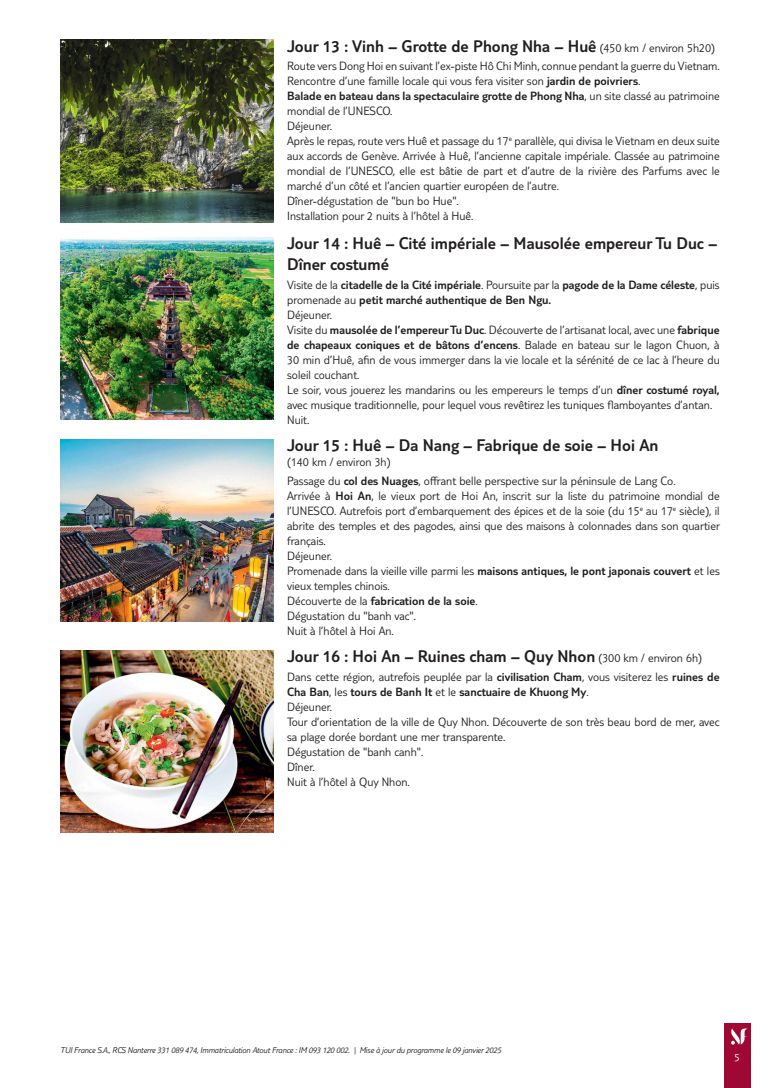
<style>
.page{position:relative;width:780px;height:1088px;background:#fff}
.page>*{position:absolute;margin:0;border:0;box-sizing:border-box;transform-origin:0 0}
.t1{font:300 17.5px/21px "TUI Type";color:#231f20}
.t2{font:300 12.5px/15px "TUI Type";color:#231f20}
.t3{font:300 11.25px "TUI Type";color:#fff}
.t4{font:italic 300 8.75px "TUI Type";letter-spacing:-.02em;color:#231f20}
.s1{font-size:12.5px}
.s2{font-style:inherit}
</style>
<div class="page">
<div style="left:724px;top:1023px;width:26px;height:65px;background:#9e0832"></div>
<svg style="left:731px;top:1028px;width:17px;height:16px"></svg>
<img style="left:60px;top:40px;width:213px;height:182px">
<img style="left:60px;top:238px;width:213px;height:182px">
<img style="left:60px;top:440px;width:213px;height:182px">
<img style="left:60px;top:651px;width:213px;height:182px">
<h1 class="t1" style="left:287px;top:35px;width:429px">Jour 13 : Vinh – Grotte de Phong Nha – Huê <span class="s1">(450 km / environ 5h20)</span></h1>
<p class="t2" style="left:287px;top:58px;width:434px">Route vers Dong Hoi en suivant l’ex-piste Hô Chi Minh, connue pendant la guerre du Vietnam.<br>Rencontre d’une famille locale qui vous fera visiter son <span class="s2">jardin de poivriers</span>.<br><span class="s2">Balade en bateau dans la spectaculaire grotte de Phong Nha</span>, un site classé au patrimoine mondial de l’UNESCO.<br>Déjeuner.<br>Après le repas, route vers Huê et passage du 17<sup>e</sup> parallèle, qui divisa le Vietnam en deux suite aux accords de Genève. Arrivée à Huê, l’ancienne capitale impériale. Classée au patrimoine mondial de l’UNESCO, elle est bâtie de part et d’autre de la rivière des Parfums avec le marché d’un côté et l’ancien quartier européen de l’autre.<br>Dîner-dégustation de "bun bo Hue".<br>Installation pour 2 nuits à l’hôtel à Huê.</p>
<h1 class="t1" style="left:287px;top:233px;width:431px">Jour 14 : Huê – Cité impériale – Mausolée empereur Tu Duc –<br>Dîner costumé</h1>
<p class="t2" style="left:287px;top:277px;width:434px">Visite de la <span class="s2">citadelle de la Cité impériale</span>. Poursuite par la <span class="s2">pagode de la Dame céleste</span>, puis promenade au <span class="s2">petit marché authentique de Ben Ngu.<br></span>Déjeuner.<br>Visite du <span class="s2">mausolée de l’empereur Tu Duc</span>. Découverte de l’artisanat local, avec une <span class="s2">fabrique de chapeaux coniques et de bâtons d’encens</span>. Balade en bateau sur le lagon Chuon, à 30 min d’Huê, afin de vous immerger dans la vie locale et la sérénité de ce lac à l’heure du soleil couchant.<br>Le soir, vous jouerez les mandarins ou les empereurs le temps d’un <span class="s2">dîner costumé royal, </span>avec musique traditionnelle, pour lequel vous revêtirez les tuniques flamboyantes d’antan.<br>Nuit.</p>
<h1 class="t1" style="left:287px;top:435px;width:373px">Jour 15 : Huê – Da Nang – Fabrique de soie – Hoi An</h1>
<p class="t2" style="left:287px;top:453px;width:390px;line-height:18.5px">(140 km / environ 3h)<br>Passage du <span class="s2">col des Nuages</span>, offrant belle perspective sur la péninsule de Lang Co.</p>
<p class="t2" style="left:287px;top:488px;width:434px">Arrivée à <span class="s2">Hoi An</span>, le vieux port de Hoi An, inscrit sur la liste du patrimoine mondial de l’UNESCO. Autrefois port d’embarquement des épices et de la soie (du 15<sup>e</sup> au 17<sup>e</sup> siècle), il abrite des temples et des pagodes, ainsi que des maisons à colonnades dans son quartier français.<br>Déjeuner.<br>Promenade dans la vieille ville parmi les <span class="s2">maisons antiques, le pont japonais couvert</span> et les vieux temples chinois.<br>Découverte de la <span class="s2">fabrication de la soie</span>.<br>Dégustation du "banh vac".<br>Nuit à l’hôtel à Hoi An.</p>
<h1 class="t1" style="left:287px;top:646px;width:416px">Jour 16 : Hoi An – Ruines cham – Quy Nhon <span class="s1">(300 km / environ 6h)</span></h1>
<p class="t2" style="left:287px;top:669px;width:434px">Dans cette région, autrefois peuplée par la <span class="s2">civilisation Cham</span>, vous visiterez les <span class="s2">ruines de Cha Ban</span>, les <span class="s2">tours de Banh It</span> et le <span class="s2">sanctuaire de Khuong My</span>.<br>Déjeuner.<br>Tour d’orientation de la ville de Quy Nhon. Découverte de son très beau bord de mer, avec sa plage dorée bordant une mer transparente.<br>Dégustation de "banh canh".<br>Dîner.<br>Nuit à l’hôtel à Quy Nhon.</p>
<p class="t4" style="left:60px;top:1045px;width:442px">TUI France S.A., RCS Nanterre 331 089 474, Immatriculation Atout France : IM 093 120 002. | Mise à jour du programme le 09 janvier 2025</p>
<p class="t3" style="left:734px;top:1050px;width:7px">5</p>
</div>
